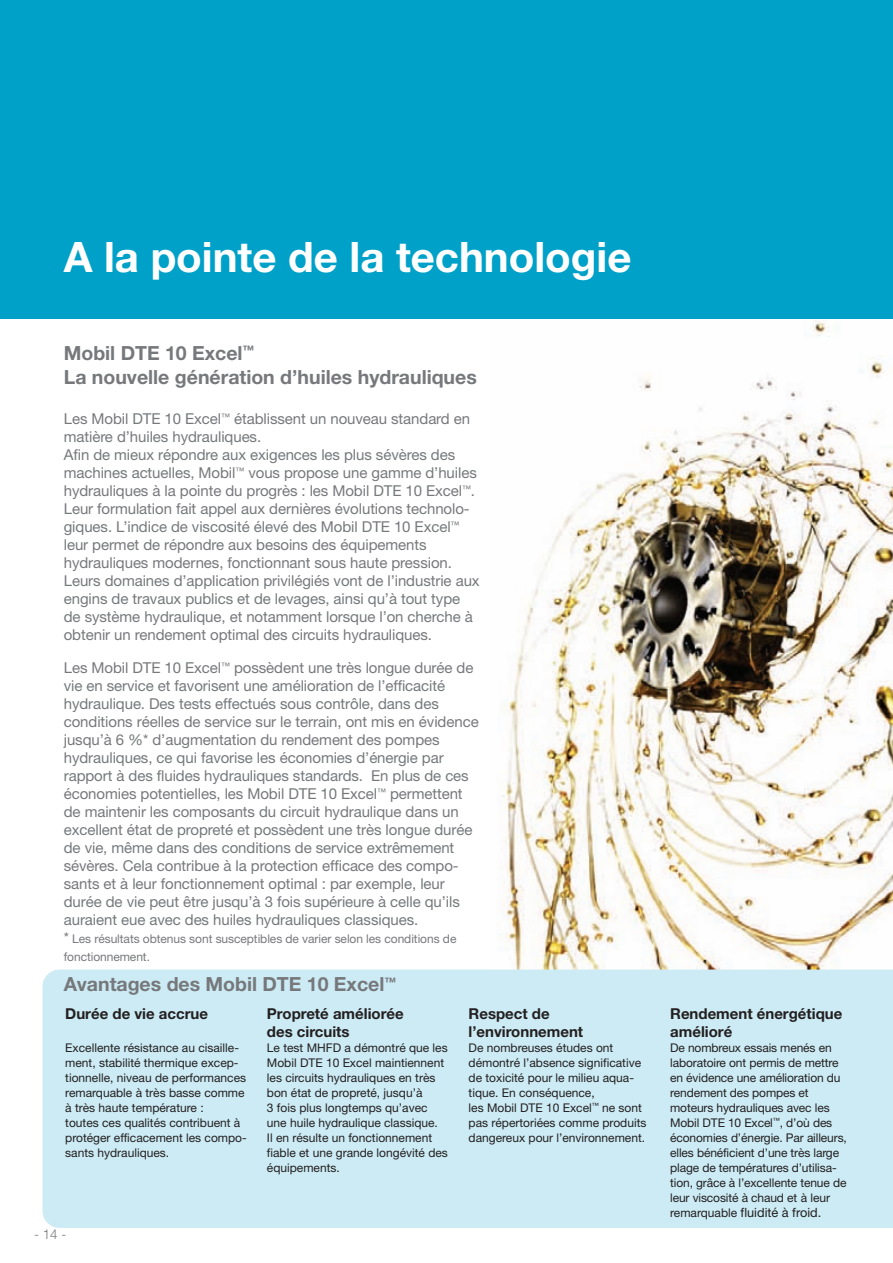
<style>
.page{position:relative;width:893px;height:1263px;background:#fff}
.page>*{position:absolute;margin:0;border:0;box-sizing:border-box;transform-origin:0 0}
.t1{font:700 42px "Helvetica Neue";color:#fff}
.t2{font:700 19.5px/24px "Helvetica Neue";color:#76787b}
.t3{font:15px/18px "Helvetica Neue";letter-spacing:-.005em;color:#76787b}
.t4{font:700 15px/18px "Helvetica Neue";color:#231f20}
.t5{font:300 13.5px "Helvetica Neue";color:#76787b}
.t6{font:12.75px "Helvetica Neue";color:#231f20}
.t7{font:12px/15px "Helvetica Neue";color:#231f20}
.t8{font:12px/18px "Helvetica Neue";letter-spacing:-.005em;color:#76787b}
.s1{font-size:15px}
.s2{font-size:12px}
</style>
<div class="page">
<img style="left:502px;top:320px;width:391px;height:649px">
<div style="left:0;top:0;width:893px;height:319px;background:#00a1c8"></div>
<div style="left:43px;top:969px;width:850px;height:259px;background:#ccebf4"></div>
<h1 class="t1" style="left:64px;top:242px;width:569px">A la pointe de la technologie</h1>
<h2 class="t2" style="left:64px;top:342px;width:415px">Mobil DTE 10 Excel<sup>™<br></sup>La nouvelle génération d’huiles hydrauliques</h2>
<p class="t3" style="left:64px;top:411px;width:417px">Les Mobil DTE 10 Excel<sup>™</sup> établissent un nouveau standard en matière d’huiles hydrauliques.<br>Afin de mieux répondre aux exigences les plus sévères des machines actuelles, Mobil<sup>™</sup> vous propose une gamme d’huiles hydrauliques à la pointe du progrès : les Mobil DTE 10 Excel<sup>™</sup>.<br>Leur formulation fait appel aux dernières évolutions technolo&shy;giques. L’indice de viscosité élevé des Mobil DTE 10 Excel<sup>™ </sup>leur permet de répondre aux besoins des équipements hydrauliques modernes, fonctionnant sous haute pression.<br>Leurs domaines d’application privilégiés vont de l’industrie aux engins de travaux publics et de levages, ainsi qu’à tout type de système hydraulique, et notamment lorsque l’on cherche à obtenir un rendement optimal des circuits hydrauliques.</p>
<p class="t3" style="left:64px;top:660px;width:416px">Les Mobil DTE 10 Excel<sup>™</sup> possèdent une très longue durée de vie en service et favorisent une amélioration de l’efficacité hydraulique. Des tests effectués sous contrôle, dans des conditions réelles de service sur le terrain, ont mis en évidence jusqu’à 6 %* d’augmentation du rendement des pompes hydrauliques, ce qui favorise les économies d’énergie par rapport à des fluides hydrauliques standards. En plus de ces économies potentielles, les Mobil DTE 10 Excel<sup>™</sup> permettent de maintenir les composants du circuit hydraulique dans un excellent état de propreté et possèdent une très longue durée de vie, même dans des conditions de service extrêmement sévères. Cela contribue à la protection efficace des compo&shy;sants et à leur fonctionnement optimal : par exemple, leur durée de vie peut être jusqu’à 3 fois supérieure à celle qu’ils auraient eue avec des huiles hydrauliques classiques.</p>
<p class="t8" style="left:64px;top:931px;width:394px"><span class="s1">*</span> Les résultats obtenus sont susceptibles de varier selon les conditions de fonctionnement.</p>
<h2 class="t2" style="left:64px;top:974px;width:334px">Avantages des Mobil DTE 10 Excel<sup>™</sup></h2>
<p class="t4" style="left:65px;top:1005px;width:144px">Durée de vie accrue</p>
<p class="t7" style="left:65px;top:1041px;width:183px">Excellente résistance au cisaille&shy;ment, stabilité thermique excep&shy;tionnelle, niveau de performances remarquable à très basse comme à très haute température :<br>toutes ces qualités contribuent à protéger efficacement les compo&shy;sants hydrauliques.</p>
<p class="t4" style="left:267px;top:1005px;width:138px">Propreté améliorée des circuits</p>
<p class="t7" style="left:267px;top:1041px;width:183px">Le test MHFD a démontré que les<br>Mobil DTE 10 Excel maintiennent les circuits hydrauliques en très bon état de propreté, jusqu’à<br>3 fois plus longtemps qu’avec une huile hydraulique classique.<br>Il en résulte un fonctionnement fiable et une grande longévité des équipements.</p>
<p class="t4" style="left:469px;top:1005px;width:116px">Respect de l’environnement</p>
<p class="t7" style="left:469px;top:1041px;width:179px">De nombreuses études ont démontré l’absence significative de toxicité pour le milieu aqua&shy;tique. En conséquence,<br>les Mobil DTE 10 Excel<sup>™</sup> ne sont pas répertoriées comme produits dangereux pour l’environnement.</p>
<p class="t5" style="left:34px;top:1229px;width:34px">- 14 -</p>
<p class="t4" style="left:670px;top:1005px;width:174px">Rendement énergétique amélioré</p>
<p class="t7" style="left:670px;top:1041px;width:178px">De nombreux essais menés en laboratoire ont permis de mettre en évidence une amélioration du rendement des pompes et moteurs hydrauliques avec les<br>Mobil DTE 10 Excel<sup>™</sup>, d’où des économies d’énergie. Par ailleurs, elles bénéficient d’une très large plage de températures d’utilisa&shy;tion, grâce à l’excellente tenue de leur viscosité à chaud et à leur</p>
<p class="t6" style="left:670px;top:1207px;width:153px"><span class="s2">remarquable</span> fluidité à froid.</p>
</div>
